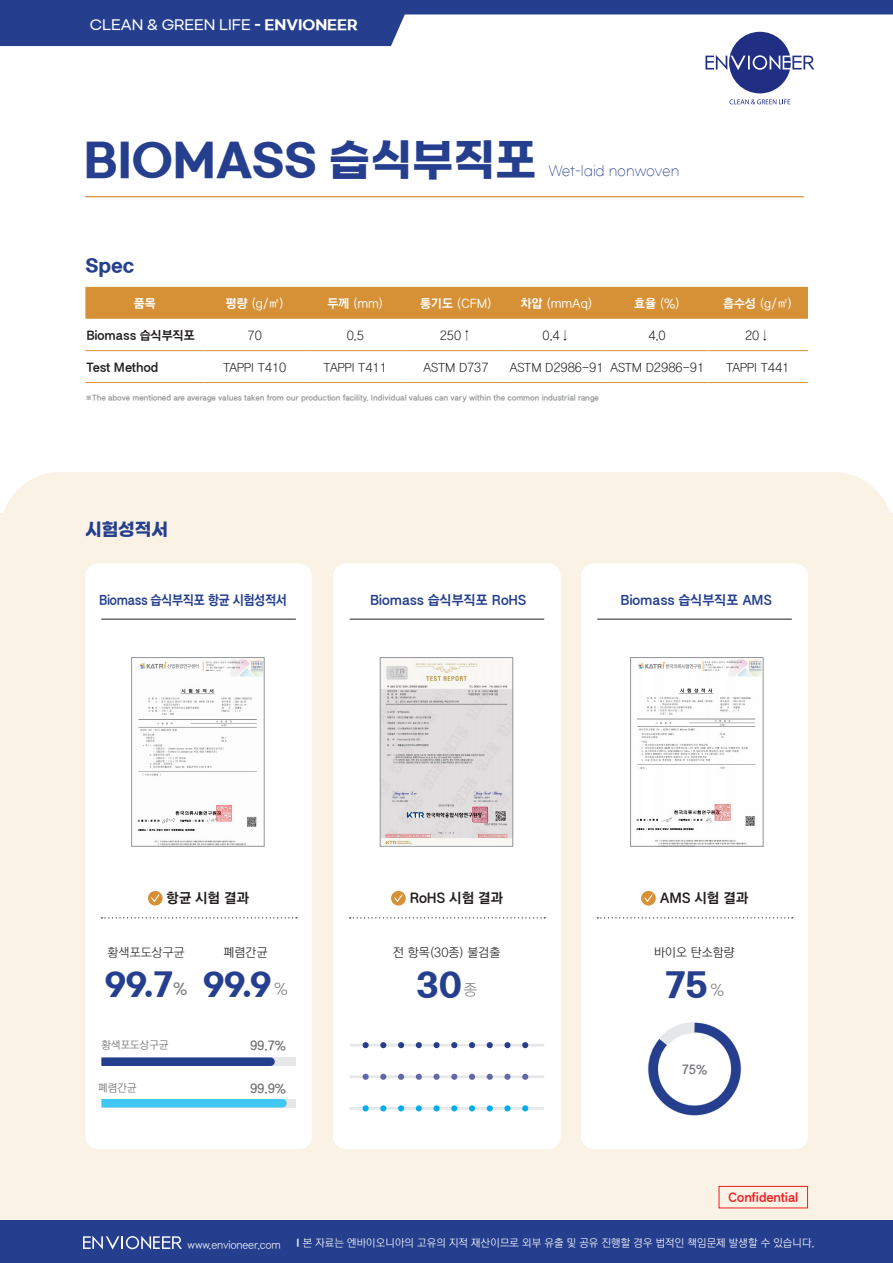
<style>
.page{position:relative;width:893px;height:1263px;background:#fff}
.page>*{position:absolute;margin:0;border:0;box-sizing:border-box;transform-origin:0 0}
.t1{font:45px "Gmarket Sans TTF Bold";color:#253f8e;scale:.96 1}
.t2{font:33px "Gmarket Sans TTF Bold";color:#253f8e}
.t3{font:31.5px "Gmarket Sans TTF Bold";color:#253f8e}
.t4{font:18px "Gmarket Sans TTF Bold";color:#253f8e;scale:.96 1}
.t5{font:13.5px "Gmarket Sans TTF Medium";color:#fff}
.t6{font:700 13.5px "JTBC Gothic";color:#231f20}
.t7{font:13.5px "Gmarket Sans TTF Light";letter-spacing:-.01em;color:#253f8e;scale:.96 1}
.t8{font:700 13.05px "JTBC Gothic";color:#253f8e}
.t9{font:700 13.05px "JTBC Gothic";letter-spacing:-.02em;color:#253f8e;scale:.92 1}
.t10{font:300 12px "JTBC Gothic";color:#231f20}
.t11{font:300 12px "JTBC Gothic";color:#fff}
.t12{font:700 12px "JTBC Gothic";color:#231f20}
.t13{font:700 12px "JTBC Gothic";color:#ee1d23}
.t14{font:300 12px "JTBC Gothic";color:#312f30}
.t15{font:700 12px "JTBC Gothic";color:#fff}
.t16{font:11.7px "JTBC Gothic";color:#6c6d70}
.t17{font:300 10.5px "JTBC Gothic";color:#fff}
.t18{font:300 10.5px "JTBC Gothic";color:#6c6d70}
.t19{font:700 7.5px "JTBC Gothic";color:#939598}
.s1{font-family:"Gmarket Sans TTF Bold"}
.s2{font-weight:700}
.s3{font-family:"JTBC Gothic";font-size:15px;color:#808285}
.s4{font-family:"JTBC Gothic";font-weight:300;font-size:15px;color:#808285}
</style>
<div class="page">
<div style="left:0;top:472px;width:893px;height:791px;background:#faf2e5;border-radius:60px"></div>
<div style="left:85px;top:563px;width:227px;height:586px;background:#fff;border-radius:13px"></div>
<div style="left:333px;top:563px;width:228px;height:586px;background:#fff;border-radius:13px"></div>
<div style="left:581px;top:563px;width:227px;height:586px;background:#fff;border-radius:13px"></div>
<div style="left:85px;top:287px;width:723px;height:32px;background:#d69035"></div>
<hr style="left:85px;top:350px;width:119px;height:1px;background:#d69035">
<hr style="left:204px;top:350px;width:101px;height:1px;background:#d69035">
<hr style="left:305px;top:350px;width:101px;height:1px;background:#d69035">
<hr style="left:406px;top:350px;width:100px;height:1px;background:#d69035">
<hr style="left:506px;top:350px;width:101px;height:1px;background:#d69035">
<hr style="left:607px;top:350px;width:100px;height:1px;background:#d69035">
<hr style="left:707px;top:350px;width:101px;height:1px;background:#d69035">
<hr style="left:85px;top:382px;width:119px;height:1px;background:#d69035">
<hr style="left:204px;top:382px;width:101px;height:1px;background:#d69035">
<hr style="left:305px;top:382px;width:101px;height:1px;background:#d69035">
<hr style="left:406px;top:382px;width:100px;height:1px;background:#d69035">
<hr style="left:506px;top:382px;width:101px;height:1px;background:#d69035">
<hr style="left:607px;top:382px;width:100px;height:1px;background:#d69035">
<hr style="left:707px;top:382px;width:101px;height:1px;background:#d69035">
<div style="left:148px;top:891px;width:15px;height:14px;background:#d69035;border-radius:50%"></div>
<svg style="left:151px;top:894px;width:9px;height:8px"></svg>
<div style="left:391px;top:891px;width:15px;height:14px;background:#d69035;border-radius:50%"></div>
<svg style="left:393px;top:893px;width:10px;height:9px"></svg>
<div style="left:641px;top:891px;width:15px;height:14px;background:#d69035;border-radius:50%"></div>
<svg style="left:643px;top:893px;width:10px;height:9px"></svg>
<img style="left:137px;top:659px;width:125px;height:185px">
<div style="left:131px;top:657px;width:133px;height:189px;border:1px solid #939598"></div>
<img style="left:636px;top:659px;width:125px;height:185px">
<div style="left:630px;top:657px;width:133px;height:189px;border:1px solid #939598"></div>
<img style="left:382px;top:659px;width:129px;height:185px">
<div style="left:380px;top:657px;width:133px;height:189px;border:1px solid #939598"></div>
<hr style="left:85px;top:196px;width:719px;height:1px;background:#d69035">
<div style="left:103px;top:1057px;width:193px;height:9px;background:#e6e7e9"></div>
<svg style="left:101px;top:1057px;width:174px;height:9px;background:#314993"></svg>
<div style="left:103px;top:1099px;width:193px;height:8px;background:#e6e7e9"></div>
<svg style="left:101px;top:1099px;width:186px;height:8px"></svg>
<hr style="left:350px;top:1107px;width:194px;height:3px;background:#e6e7e9">
<svg style="left:363px;top:1105px;width:6px;height:6px"></svg>
<svg style="left:380px;top:1105px;width:6px;height:6px"></svg>
<svg style="left:398px;top:1105px;width:6px;height:6px"></svg>
<svg style="left:416px;top:1105px;width:6px;height:6px"></svg>
<div style="left:433px;top:1105px;width:7px;height:6px;background:#00aeef;border-radius:50%"></div>
<svg style="left:451px;top:1105px;width:6px;height:6px"></svg>
<svg style="left:469px;top:1105px;width:6px;height:6px"></svg>
<svg style="left:487px;top:1105px;width:6px;height:6px"></svg>
<div style="left:504px;top:1105px;width:7px;height:6px;background:#00aeef;border-radius:50%"></div>
<svg style="left:522px;top:1105px;width:6px;height:6px"></svg>
<hr style="left:350px;top:1075px;width:194px;height:3px;background:#e6e7e9">
<svg style="left:363px;top:1074px;width:6px;height:6px"></svg>
<svg style="left:380px;top:1074px;width:6px;height:6px"></svg>
<svg style="left:398px;top:1074px;width:6px;height:6px"></svg>
<svg style="left:416px;top:1074px;width:6px;height:6px"></svg>
<div style="left:433px;top:1074px;width:7px;height:6px;background:#6168a7;border-radius:50%"></div>
<svg style="left:451px;top:1074px;width:6px;height:6px"></svg>
<svg style="left:469px;top:1074px;width:6px;height:6px"></svg>
<svg style="left:487px;top:1074px;width:6px;height:6px"></svg>
<div style="left:504px;top:1074px;width:7px;height:6px;background:#6168a7;border-radius:50%"></div>
<svg style="left:522px;top:1074px;width:6px;height:6px"></svg>
<hr style="left:350px;top:1044px;width:194px;height:2px;background:#e6e7e9">
<svg style="left:363px;top:1042px;width:6px;height:6px"></svg>
<svg style="left:380px;top:1042px;width:6px;height:6px"></svg>
<svg style="left:398px;top:1042px;width:6px;height:6px"></svg>
<svg style="left:416px;top:1042px;width:6px;height:6px"></svg>
<div style="left:433px;top:1042px;width:7px;height:6px;background:#253f8e;border-radius:50%"></div>
<svg style="left:451px;top:1042px;width:6px;height:6px"></svg>
<svg style="left:469px;top:1042px;width:6px;height:6px"></svg>
<svg style="left:487px;top:1042px;width:6px;height:6px"></svg>
<div style="left:504px;top:1042px;width:7px;height:6px;background:#253f8e;border-radius:50%"></div>
<svg style="left:522px;top:1042px;width:6px;height:6px"></svg>
<svg style="left:648px;top:1022px;width:94px;height:94px"></svg>
<svg style="left:101px;top:917px;width:196px;height:1px"></svg>
<hr style="left:101px;top:619px;width:195px;height:1px;background:#231f20">
<svg style="left:350px;top:917px;width:195px;height:1px"></svg>
<hr style="left:350px;top:619px;width:194px;height:1px;background:#231f20">
<svg style="left:597px;top:917px;width:196px;height:1px"></svg>
<hr style="left:597px;top:619px;width:195px;height:1px;background:#231f20">
<div style="left:0;top:0;width:411px;height:46px;background:#253f8e"></div>
<div style="left:391px;top:0;width:502px;height:14px;background:#253f8e"></div>
<svg style="left:705px;top:32px;width:109px;height:61px"></svg>
<svg style="left:729px;top:99px;width:61px;height:5px"></svg>
<svg style="left:718px;top:1185px;width:90px;height:24px"></svg>
<div style="left:0;top:1220px;width:893px;height:43px;background:#253f8e"></div>
<svg style="left:83px;top:1236px;width:99px;height:13px"></svg>
<p class="t5" style="left:90px;top:18px;width:269px">CLEAN &amp; GREEN LIFE <span class="s1">- ENVIONEER</span></p>
<p class="t1" style="left:84px;top:135px;width:473px">BIOMASS 습식부직포</p>
<p class="t7" style="left:548px;top:164px;width:138px">Wet-laid nonwoven</p>
<p class="t4" style="left:85px;top:255px;width:53px">Spec</p>
<p class="t15" style="left:134px;top:297px;width:24px">품목</p>
<p class="t11" style="left:226px;top:297px;width:59px"><span class="s2">평량</span> (g/㎡)</p>
<p class="t11" style="left:327px;top:297px;width:57px"><span class="s2">두께</span> (mm)</p>
<p class="t11" style="left:420px;top:297px;width:73px"><span class="s2">통기도</span> (CFM)</p>
<p class="t11" style="left:521px;top:297px;width:73px"><span class="s2">차압</span> (mmAq)</p>
<p class="t11" style="left:634px;top:297px;width:47px"><span class="s2">효율</span> (%)</p>
<p class="t11" style="left:723px;top:297px;width:71px"><span class="s2">흡수성</span> (g/㎡)</p>
<p class="t12" style="left:87px;top:329px;width:110px">Biomass 습식부직포</p>
<p class="t10" style="left:248px;top:329px;width:16px">70</p>
<p class="t10" style="left:347px;top:329px;width:19px">0.5</p>
<p class="t10" style="left:440px;top:329px;width:34px">250↑</p>
<p class="t10" style="left:542px;top:329px;width:30px">0.4↓</p>
<p class="t10" style="left:648px;top:329px;width:19px">4.0</p>
<p class="t10" style="left:745px;top:329px;width:27px">20↓</p>
<p class="t12" style="left:87px;top:361px;width:73px">Test Method</p>
<p class="t10" style="left:223px;top:361px;width:65px">TAPPI T410</p>
<p class="t10" style="left:324px;top:361px;width:65px">TAPPI T411</p>
<p class="t10" style="left:423px;top:361px;width:67px">ASTM D737</p>
<p class="t10" style="left:509px;top:361px;width:96px">ASTM D2986-91</p>
<p class="t10" style="left:610px;top:361px;width:96px">ASTM D2986-91</p>
<p class="t10" style="left:726px;top:361px;width:65px">TAPPI T441</p>
<p class="t19" style="left:85px;top:393px;width:515px">※The above mentioned are average values taken from our production facility. Individual values can vary within the common industrial range</p>
<p class="t4" style="left:85px;top:519px;width:88px">시험성적서</p>
<p class="t9" style="left:99px;top:593px;width:206px">Biomass 습식부직포 항균 시험성적서</p>
<p class="t8" style="left:370px;top:593px;width:158px">Biomass 습식부직포 RoHS</p>
<p class="t8" style="left:620px;top:593px;width:153px">Biomass 습식부직포 AMS</p>
<p class="t6" style="left:167px;top:891px;width:84px">항균 시험 결과</p>
<p class="t6" style="left:410px;top:891px;width:95px">RoHS 시험 결과</p>
<p class="t6" style="left:660px;top:891px;width:90px">AMS 시험 결과</p>
<p class="t14" style="left:108px;top:946px;width:79px">황색포도상구균</p>
<p class="t3" style="left:105px;top:966px;width:84px">99.7<span class="s3">%</span></p>
<p class="t10" style="left:224px;top:946px;width:46px">폐렴간균</p>
<p class="t3" style="left:204px;top:966px;width:86px">99.9 <span class="s4">%</span></p>
<p class="t18" style="left:101px;top:1039px;width:69px">황색포도상구균</p>
<p class="t18" style="left:98px;top:1082px;width:40px">폐렴간균</p>
<p class="t16" style="left:250px;top:1039px;width:38px">99.7%</p>
<p class="t16" style="left:250px;top:1082px;width:38px">99.9%</p>
<p class="t10" style="left:393px;top:946px;width:109px">전 항목(30종) 불검출</p>
<p class="t2" style="left:416px;top:966px;width:62px">30<span class="s4">종</span></p>
<p class="t10" style="left:654px;top:946px;width:82px">바이오 탄소함량</p>
<p class="t2" style="left:665px;top:966px;width:60px">75<span class="s4">%</span></p>
<p class="t16" style="left:682px;top:1063px;width:27px">75%</p>
<p class="t13" style="left:728px;top:1191px;width:72px">Confidential</p>
<p class="t17" style="left:188px;top:1239px;width:95px">www.envioneer.com</p>
<p class="t17" style="left:297px;top:1237px;width:519px"><span class="s2">I</span> 본 자료는 엔바이오니아의 고유의 지적 재산이므로 외부 유출 및 공유 진행할 경우 법적인 책임문제 발생할 수 있습니다.</p>
</div>
